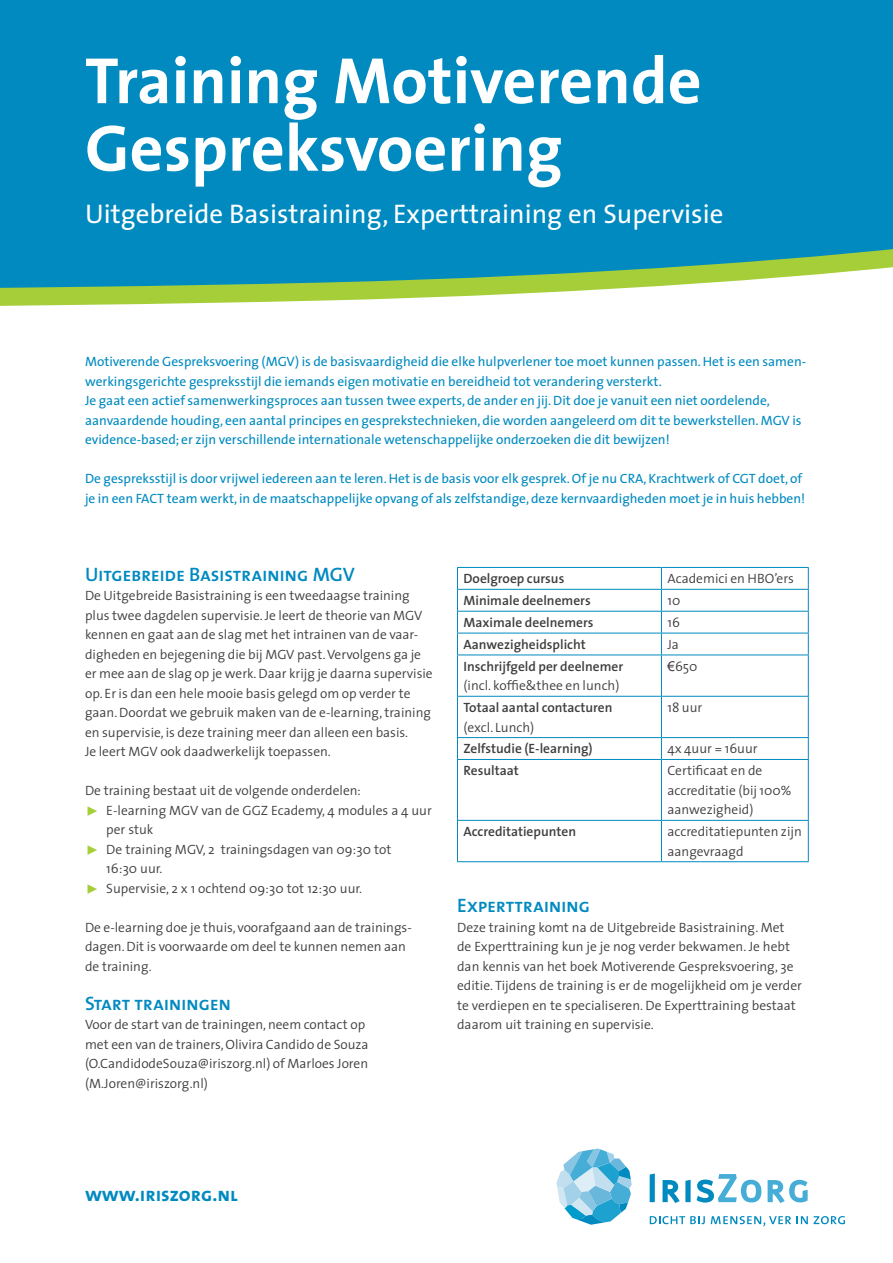
<style>
.page{position:relative;width:893px;height:1263px;background:#fff}
.page>*{position:absolute;margin:0;border:0;box-sizing:border-box;transform-origin:0 0}
.t1{font:700 66px/67.5px "The Sans";color:#fff}
.t2{font:27px "The Sans";color:#fff}
.t3{font:19.5px "The Sans Semi Bold Caps";letter-spacing:-.015em;color:#008ac0}
.t4{font:19.5px "The Sans Bold Caps";color:#008ac0}
.t5{font:300 13.5px/19.5px "The Sans";color:#3e3e3f}
.t6{font:13.5px/19.5px "The Sans";color:#008ac0}
.t7{font:600 13.5px "The Sans";color:#3e3e3f}
.s1{font-family:"The Sans Semi Light Expert";font-weight:400;color:#a6ce39}
.s2{font-family:"Arial";font-weight:400}
</style>
<div class="page">
<svg style="left:650px;top:1216px;width:55px;height:8px"></svg>
<svg style="left:711px;top:1216px;width:134px;height:10px"></svg>
<svg style="left:650px;top:1173px;width:5px;height:29px"></svg>
<svg style="left:556px;top:1148px;width:76px;height:77px"></svg>
<svg style="left:662px;top:1174px;width:146px;height:29px"></svg>
<hr style="left:457px;top:567px;width:204px;height:1px;background:#008ac0">
<hr style="left:661px;top:567px;width:148px;height:1px;background:#008ac0">
<hr style="left:457px;top:589px;width:204px;height:1px;background:#008ac0">
<hr style="left:661px;top:589px;width:148px;height:1px;background:#008ac0">
<hr style="left:457px;top:611px;width:204px;height:1px;background:#008ac0">
<hr style="left:661px;top:611px;width:148px;height:1px;background:#008ac0">
<hr style="left:457px;top:633px;width:204px;height:1px;background:#008ac0">
<svg style="left:457px;top:568px;width:1px;height:87px"></svg>
<hr style="left:661px;top:633px;width:148px;height:1px;background:#008ac0">
<svg style="left:661px;top:568px;width:1px;height:87px"></svg>
<svg style="left:808px;top:568px;width:1px;height:87px"></svg>
<hr style="left:457px;top:655px;width:204px;height:1px;background:#008ac0">
<hr style="left:457px;top:655px;width:1px;height:41px;background:#008ac0">
<hr style="left:661px;top:655px;width:148px;height:1px;background:#008ac0">
<hr style="left:661px;top:655px;width:1px;height:41px;background:#008ac0">
<hr style="left:808px;top:655px;width:1px;height:41px;background:#008ac0">
<hr style="left:457px;top:696px;width:204px;height:1px;background:#008ac0">
<hr style="left:457px;top:697px;width:1px;height:40px;background:#008ac0">
<hr style="left:661px;top:696px;width:148px;height:1px;background:#008ac0">
<hr style="left:661px;top:697px;width:1px;height:40px;background:#008ac0">
<hr style="left:808px;top:697px;width:1px;height:40px;background:#008ac0">
<hr style="left:457px;top:737px;width:204px;height:1px;background:#008ac0">
<svg style="left:457px;top:738px;width:1px;height:21px"></svg>
<hr style="left:661px;top:737px;width:148px;height:1px;background:#008ac0">
<svg style="left:661px;top:738px;width:1px;height:21px"></svg>
<svg style="left:808px;top:738px;width:1px;height:21px"></svg>
<hr style="left:457px;top:759px;width:204px;height:1px;background:#008ac0">
<hr style="left:457px;top:760px;width:1px;height:60px;background:#008ac0">
<hr style="left:661px;top:759px;width:148px;height:1px;background:#008ac0">
<hr style="left:661px;top:760px;width:1px;height:60px;background:#008ac0">
<hr style="left:808px;top:760px;width:1px;height:60px;background:#008ac0">
<hr style="left:457px;top:820px;width:204px;height:1px;background:#008ac0">
<hr style="left:457px;top:821px;width:1px;height:40px;background:#008ac0">
<hr style="left:661px;top:820px;width:148px;height:1px;background:#008ac0">
<hr style="left:661px;top:821px;width:1px;height:40px;background:#008ac0">
<hr style="left:808px;top:821px;width:1px;height:40px;background:#008ac0">
<hr style="left:457px;top:861px;width:204px;height:1px;background:#008ac0">
<hr style="left:661px;top:861px;width:148px;height:1px;background:#008ac0">
<div style="left:0;top:0;width:893px;height:230px;background:#008ac0"></div>
<svg style="left:0;top:230px;width:893px;height:76px"></svg>
<h1 class="t1" style="left:85px;top:45px;width:618px">Training Motiverende<br>Gespreksvoering</h1>
<h2 class="t2" style="left:85px;top:192px;width:640px">Uitgebreide Basistraining, Experttraining en Supervisie</h2>
<p class="t6" style="left:85px;top:351px;width:723px">Motiverende Gespreksvoering (MGV) is de basisvaardigheid die elke hulpverlener toe moet kunnen passen. Het is een samen&shy;werkingsgerichte gespreksstijl die iemands eigen motivatie en bereidheid tot verandering versterkt.<br>Je gaat een actief samenwerkingsproces aan tussen twee experts, de ander en jij. Dit doe je vanuit een niet oordelende, aanvaardende houding, een aantal principes en gesprekstechnieken, die worden aangeleerd om dit te bewerkstellen. MGV is evidence-based; er zijn verschillende internationale wetenschappelijke onderzoeken die dit bewijzen!</p>
<p class="t6" style="left:85px;top:468px;width:722px">De gespreksstijl is door vrijwel iedereen aan te leren. Het is de basis voor elk gesprek. Of je nu CRA, Krachtwerk of CGT doet, of je in een FACT team werkt, in de maatschappelijke opvang of als zelfstandige, deze kernvaardigheden moet je in huis hebben!</p>
<h3 class="t3" style="left:85px;top:558px;width:271px">Uitgebreide Basistraining MGV</h3>
<p class="t5" style="left:85px;top:585px;width:349px">De Uitgebreide Basistraining is een tweedaagse training plus twee dagdelen supervisie. Je leert de theorie van MGV kennen en gaat aan de slag met het intrainen van de vaar&shy;digheden en bejegening die bij MGV past. Vervolgens ga je er mee aan de slag op je werk. Daar krijg je daarna supervisie op. Er is dan een hele mooie basis gelegd om op verder te gaan. Doordat we gebruik maken van de e-learning, training en supervisie, is deze training meer dan alleen een basis.<br>Je leert MGV ook daadwerkelijk toepassen.</p>
<p class="t5" style="left:85px;top:780px;width:277px">De training bestaat uit de volgende onderdelen:</p>
<p class="t5" style="left:85px;top:800px;width:348px"><span class="s1">˘</span> E-learning MGV van de GGZ Ecademy, 4 modules a 4 uur</p>
<p class="t5" style="left:106px;top:819px;width:49px">per stuk</p>
<p class="t5" style="left:85px;top:839px;width:308px"><span class="s1">˘</span> De training MGV, 2 trainingsdagen van 09:30 tot</p>
<p class="t5" style="left:106px;top:858px;width:58px">16:30 uur.</p>
<p class="t5" style="left:85px;top:878px;width:279px"><span class="s1">˘</span> Supervisie, 2 x 1 ochtend 09:30 tot 12:30 uur.</p>
<p class="t5" style="left:85px;top:917px;width:327px">De e-learning doe je thuis, voorafgaand aan de trainings&shy;dagen. Dit is voorwaarde om deel te kunnen nemen aan de training.</p>
<h3 class="t3" style="left:85px;top:987px;width:148px">Start trainingen</h3>
<p class="t5" style="left:85px;top:1014px;width:285px">Voor de start van de trainingen, neem contact op met een van de trainers, Olivira Candido de Souza (O.CandidodeSouza@iriszorg.nl) of Marloes Joren (M.Joren@iriszorg.nl)</p>
<p class="t7" style="left:463px;top:567px;width:102px">Doelgroep cursus</p>
<p class="t5" style="left:667px;top:569px;width:128px">Academici en HBO’ers</p>
<p class="t7" style="left:463px;top:589px;width:129px">Minimale deelnemers</p>
<p class="t5" style="left:667px;top:590px;width:14px">10</p>
<p class="t7" style="left:463px;top:611px;width:132px">Maximale deelnemers</p>
<p class="t5" style="left:667px;top:612px;width:14px">16</p>
<p class="t7" style="left:463px;top:633px;width:124px">Aanwezigheidsplicht</p>
<p class="t5" style="left:667px;top:634px;width:13px">Ja</p>
<p class="t7" style="left:463px;top:655px;width:161px">Inschrijfgeld per deelnemer</p>
<p class="t5" style="left:463px;top:675px;width:157px">(incl. koffie&amp;thee en lunch)</p>
<p class="t5" style="left:667px;top:656px;width:31px"><span class="s2">€</span>650</p>
<p class="t7" style="left:463px;top:696px;width:151px">Totaal aantal contacturen</p>
<p class="t5" style="left:463px;top:717px;width:72px">(excl. Lunch)</p>
<p class="t5" style="left:667px;top:697px;width:36px">18 uur</p>
<p class="t7" style="left:463px;top:737px;width:131px">Zelfstudie (E-learning)</p>
<p class="t5" style="left:667px;top:739px;width:92px">4x 4uur = 16uur</p>
<p class="t7" style="left:463px;top:759px;width:57px">Resultaat</p>
<p class="t5" style="left:667px;top:760px;width:125px">Certificaat en de accreditatie (bij 100% aanwezigheid)</p>
<p class="t7" style="left:463px;top:820px;width:114px">Accreditatiepunten</p>
<p class="t5" style="left:667px;top:821px;width:136px">accreditatiepunten zijn aangevraagd</p>
<h3 class="t3" style="left:457px;top:889px;width:135px">Experttraining</h3>
<p class="t5" style="left:457px;top:917px;width:346px">Deze training komt na de Uitgebreide Basistraining. Met de Experttraining kun je je nog verder bekwamen. Je hebt dan kennis van het boek Motiverende Gespreksvoering, 3e editie. Tijdens de training is er de mogelijkheid om je verder te verdiepen en te specialiseren. De Experttraining bestaat daarom uit training en supervisie.</p>
<h3 class="t4" style="left:85px;top:1178px;width:154px">www.iriszorg.nl</h3>
</div>
